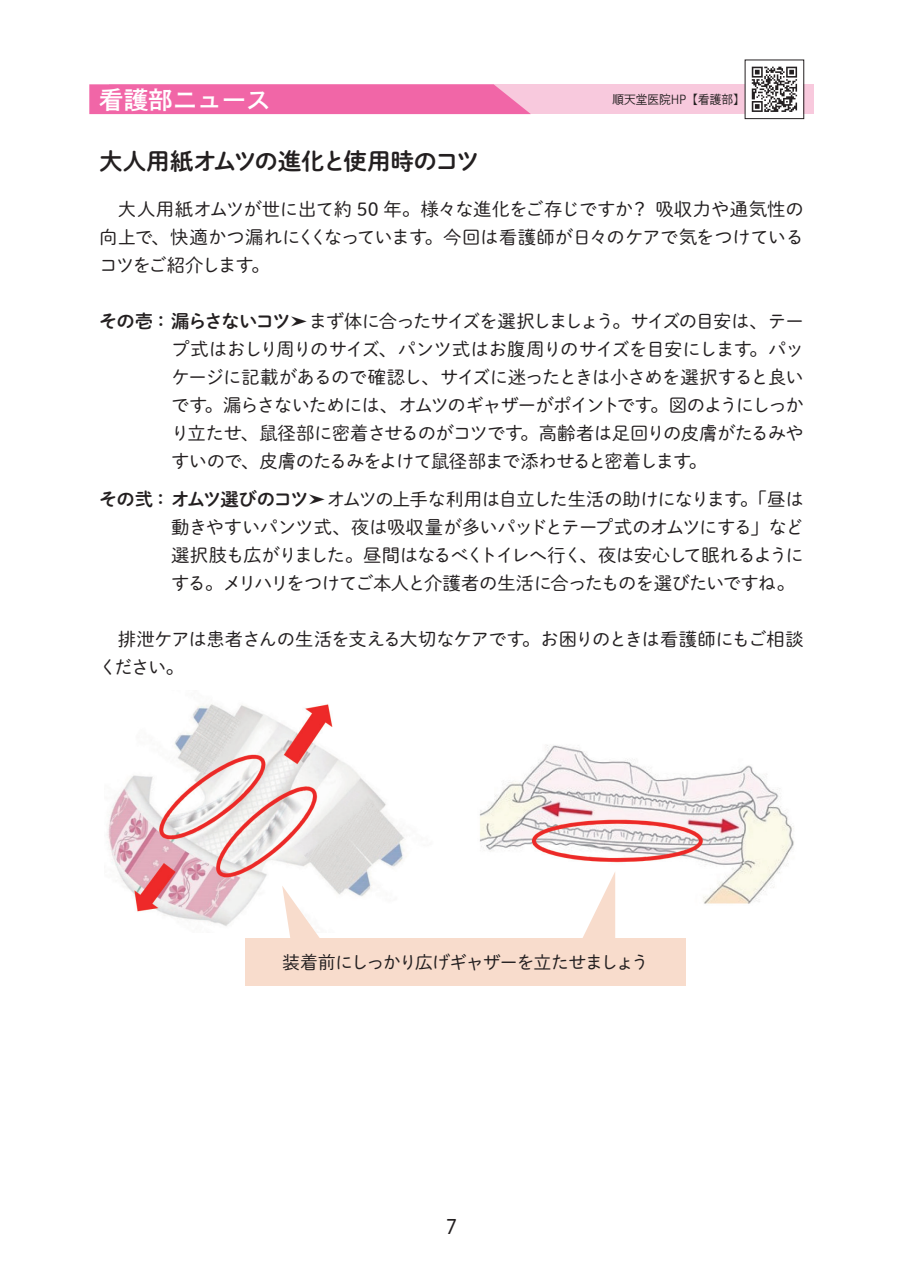
<style>
.page{position:relative;width:903px;height:1275px;background:#fff}
.page>*{position:absolute;margin:0;border:0;box-sizing:border-box;transform-origin:0 0}
.t1{font:24.5px "P Shuei Go Kin Std B";color:#fff}
.t2{font:23.62px "P Shuei M Go Std B";letter-spacing:-.025em;color:#231f20}
.t3{font:23.1px "Myriad Pro";color:#231f20;scale:.91 1}
.t4{font:18.38px/28px "P Shuei M Go Std L";letter-spacing:-.05em;color:#231f20;text-align:justify}
.t5{font:17.85px "P Shuei M Go Std L";letter-spacing:-.065em;color:#231f20}
.t6{font:12.25px "P Shuei Go Kin Std L";color:#231f20;scale:.95 1}
.s1{font-family:"P Shuei M Go Std B"}
.s2{font-family:"MS Mincho"}
</style>
<div class="page">
<div style="left:109px;top:84px;width:705px;height:30px;background:#f8c9dd"></div>
<svg style="left:89px;top:84px;width:442px;height:30px"></svg>
<svg style="left:744px;top:59px;width:60px;height:60px"></svg>
<img style="left:107px;top:704px;width:687px;height:228px">
<svg style="left:282px;top:885px;width:40px;height:54px"></svg>
<svg style="left:580px;top:871px;width:35px;height:68px"></svg>
<div style="left:246px;top:939px;width:440px;height:47px;background:#f8dccc"></div>
<h1 class="t1" style="left:99px;top:82px;width:173px">看護部ニュース</h1>
<p class="t6" style="left:612px;top:91px;width:141px">順天堂医院HP【看護部】</p>
<p class="t2" style="left:99px;top:143px;width:382px">大人用紙オムツの進化と使用時のコツ</p>
<p class="t4" style="left:99px;top:195px;width:706px">　大人用紙オムツが世に出て約 50 年。様々な進化をご存じですか？ 吸収力や通気性の向上で、快適かつ漏れにくくなっています。今回は看護師が日々のケアで気をつけているコツをご紹介します。</p>
<p class="t4" style="left:171px;top:307px;width:634px;text-indent:-72px"><span class="s1">その壱： 漏らさないコツ</span><span class="s2">➤</span>まず体に合ったサイズを選択しましょう。サイズの目安は、テープ式はおしり周りのサイズ、パンツ式はお腹周りのサイズを目安にします。パッケージに記載があるので確認し、サイズに迷ったときは小さめを選択すると良いです。漏らさないためには、オムツのギャザーがポイントです。図のようにしっかり立たせ、鼠径部に密着させるのがコツです。高齢者は足回りの皮膚がたるみやすいので、皮膚のたるみをよけて鼠径部まで添わせると密着します。</p>
<p class="t4" style="left:171px;top:485px;width:634px;text-indent:-72px"><span class="s1">その弐： オムツ選びのコツ</span><span class="s2">➤</span>オムツの上手な利用は自立した生活の助けになります。「昼は動きやすいパンツ式、夜は吸収量が多いパッドとテープ式のオムツにする」など選択肢も広がりました。昼間はなるべくトイレへ行く、夜は安心して眠れるようにする。メリハリをつけてご本人と介護者の生活に合ったものを選びたいですね。</p>
<p class="t4" style="left:99px;top:625px;width:706px">　排泄ケアは患者さんの生活を支える大切なケアです。お困りのときは看護師にもご相談ください。</p>
<p class="t5" style="left:282px;top:949px;width:368px">装着前にしっかり広げギャザーを立たせましょう</p>
<p class="t3" style="left:446px;top:1212px;width:13px">7</p>
</div>
